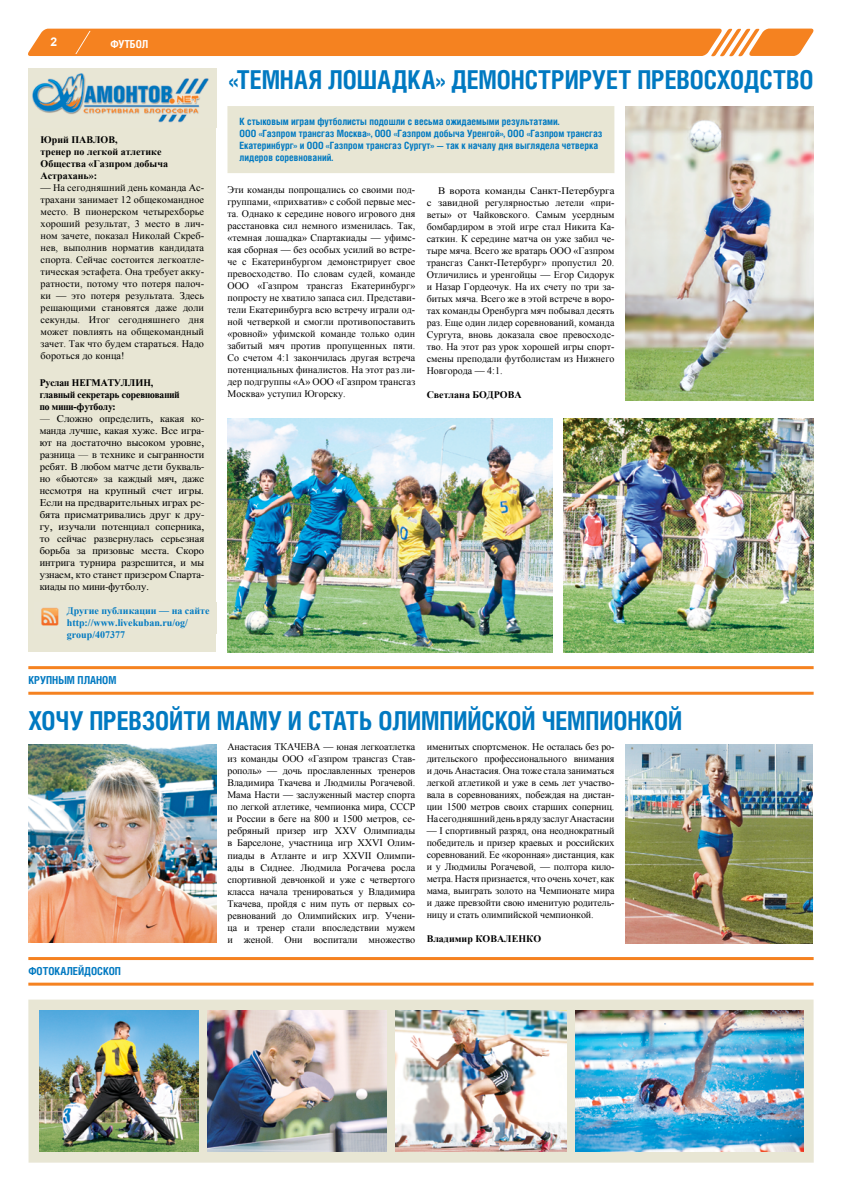
<style>
.page{position:relative;width:842px;height:1191px;background:#fff}
.page>*{position:absolute;margin:0;border:0;box-sizing:border-box;transform-origin:0 0}
.t1{font:700 26px "Helios Cond";letter-spacing:-.005em;color:#0079c1}
.t2{font:700 12px "Arial";color:#fff}
.t3{font:700 11px "Helios Cond";color:#0079c1}
.t4{font:700 11px "Helios Cond";color:#fff}
.t5{font:10px/12px "Times New Roman";letter-spacing:-.005em;color:#000;text-align:justify}
.t6{font:10px/12px "Times New Roman";letter-spacing:-.005em;color:#000;text-align:justify;scale:1.08 1}
.t7{font:10px/12px "Time";color:#000;text-align:justify;scale:1.04 1}
.t8{font:700 10px/12px "Helios Cond";color:#0079c1}
.t9{font:700 10px/12px "Times New Roman";color:#000}
.t10{font:700 10px/12px "Times New Roman";color:#0079c1}
.t11{font:700 10px/12px "Time";color:#000}
</style>
<div class="page">
<div style="left:28px;top:29px;width:786px;height:27px;background:#f58220"></div>
<div style="left:227px;top:106px;width:387px;height:67px;background:#e8e6d4"></div>
<div style="left:28px;top:96px;width:188px;height:556px;background:#e8e6d4"></div>
<img style="left:41px;top:607px;width:18px;height:19px">
<img style="left:28px;top:68px;width:188px;height:55px">
<img style="left:28px;top:744px;width:188px;height:198px">
<hr style="left:28px;top:666px;width:786px;height:3px;background:#f58220">
<hr style="left:28px;top:691px;width:786px;height:3px;background:#f58220">
<img style="left:564px;top:418px;width:250px;height:234px">
<img style="left:227px;top:418px;width:326px;height:234px">
<div style="left:28px;top:999px;width:786px;height:163px;background:#e8e6d4"></div>
<img style="left:626px;top:744px;width:187px;height:199px">
<img style="left:626px;top:106px;width:188px;height:295px">
<img style="left:40px;top:1010px;width:158px;height:141px">
<img style="left:395px;top:1010px;width:172px;height:141px">
<hr style="left:28px;top:957px;width:786px;height:3px;background:#f58220">
<hr style="left:28px;top:982px;width:786px;height:3px;background:#f58220">
<img style="left:575px;top:1010px;width:229px;height:141px">
<img style="left:208px;top:1010px;width:179px;height:141px">
<p class="t2" style="left:50px;top:34px;width:8px">2</p>
<p class="t4" style="left:110px;top:37px;width:40px">ФУТБОЛ</p>
<p class="t9" style="left:41px;top:133px;width:129px">Юрий ПАВЛОВ,<br>тренер по легкой атлетике<br>Общества «Газпром добыча<br>Астрахань»:</p>
<p class="t5" style="left:41px;top:181px;width:165px">— На сегодняшний день команда Ас&shy;трахани занимает 12 общекомандное место. В пионерском четырехборье хороший результат, 3 место в лич&shy;ном зачете, показал Николай Скреб&shy;нев, выполнив норматив кандидата спорта. Сейчас состоится легкоатле&shy;тическая эстафета. Она требует акку&shy;ратности, потому что потеря палоч&shy;ки — это потеря результата. Здесь решающими становятся даже доли секунды. Итог сегодняшнего дня может повлиять на общекомандный зачет. Так что будем стараться. Надо бороться до конца!</p>
<p class="t11" style="left:40px;top:376px;width:141px">Руслан НЕГМАТУЛЛИН, главный секретарь соревнований по мини-футболу:</p>
<p class="t7" style="left:40px;top:412px;width:160px">— Сложно определить, какая ко&shy;манда лучше, какая хуже. Все игра&shy;ют на достаточно высоком уровне, разница — в технике и сыгранности ребят. В любом матче дети букваль&shy;но «бьются» за каждый мяч, даже несмотря на крупный счет игры.<br>Если на предварительных играх ре&shy;бята присматривались друг к дру&shy;гу, изучали потенциал соперника, то сейчас развернулась серьезная борьба за призовые места. Скоро интрига турнира разрешится, и мы узнаем, кто станет призером Спарта&shy;киады по мини-футболу.</p>
<p class="t10" style="left:67px;top:604px;width:144px">Другие публикации — на сайте http://www.livekuban.ru/og/ group/407377</p>
<p class="t3" style="left:28px;top:674px;width:90px">КРУПНЫМ ПЛАНОМ</p>
<h1 class="t1" style="left:229px;top:64px;width:586px">«ТЕМНАЯ ЛОШАДКА» ДЕМОНСТРИРУЕТ ПРЕВОСХОДСТВО</h1>
<p class="t8" style="left:240px;top:115px;width:364px">К стыковым играм футболисты подошли с весьма ожидаемыми результатами.<br>ООО «Газпром трансгаз Москва», ООО «Газпром добыча Уренгой», ООО «Газпром трансгаз Екатеринбург» и ООО «Газпром трансгаз Сургут» — так к началу дня выглядела четверка лидеров соревнований.</p>
<p class="t5" style="left:227px;top:184px;width:189px">Эти команды попрощались со своими под&shy;группами, «прихватив» с собой первые мес&shy;та. Однако к середине нового игрового дня расстановка сил немного изменилась. Так, «темная лошадка» Спартакиады — уфимс&shy;кая сборная — без особых усилий во встре&shy;че с Екатеринбургом демонстрирует свое превосходство. По словам судей, команде ООО «Газпром трансгаз Екатеринбург» попросту не хватило запаса сил. Представи&shy;тели Екатеринбурга всю встречу играли од&shy;ной четверкой и смогли противопоставить «ровной» уфимской команде только один забитый мяч против пропущенных пяти.<br>Со счетом 4:1 закончилась другая встреча потенциальных финалистов. На этот раз ли&shy;дер подгруппы «А» ООО «Газпром трансгаз Москва» уступил Югорску.</p>
<p class="t6" style="left:427px;top:184px;width:175px;text-indent:11px">В ворота команды Санкт-Петербурга с завидной регулярностью летели «при&shy;веты» от Чайковского. Самым усердным бомбардиром в этой игре стал Никита Ка&shy;саткин. К середине матча он уже забил че&shy;тыре мяча. Всего же вратарь ООО «Газпром трансгаз Санкт-Петербург» пропустил 20.<br>Отличились и уренгойцы — Егор Сидорук и Назар Гордеочук. На их счету по три за&shy;битых мяча. Всего же в этой встрече в воро&shy;тах команды Оренбурга мяч побывал десять раз. Еще один лидер соревнований, команда Сургута, вновь доказала свое превосходс&shy;тво. На этот раз урок хорошей игры спорт&shy;смены преподали футболистам из Нижнего Новгорода — 4:1.</p>
<p class="t9" style="left:427px;top:388px;width:96px">Светлана БОДРОВА</p>
<h1 class="t1" style="left:28px;top:705px;width:655px">ХОЧУ ПРЕВЗОЙТИ МАМУ И СТАТЬ ОЛИМПИЙСКОЙ ЧЕМПИОНКОЙ</h1>
<p class="t5" style="left:427px;top:740px;width:189px">именитых спортсменок. Не осталась без ро&shy;дительского профессионального внимания и дочь Анастасия. Она тоже стала заниматься легкой атлетикой и уже в семь лет участво&shy;вала в соревнованиях, побеждая на дистан&shy;ции 1500 метров своих старших соперниц.<br>На сегодняшний день в ряду заслуг Анастасии</p>
<p class="t5" style="left:427px;top:824px;width:189px">— I спортивный разряд, она неоднократный победитель и призер краевых и российских соревнований. Ее «коронная» дистанция, как и у Людмилы Рогачевой, — полтора кило&shy;метра. Настя признается, что очень хочет, как мама, выиграть золото на Чемпионате мира и даже превзойти свою именитую родитель&shy;ницу и стать олимпийской чемпионкой.</p>
<p class="t9" style="left:427px;top:932px;width:116px">Владимир КОВАЛЕНКО</p>
<p class="t5" style="left:227px;top:741px;width:189px">Анастасия ТКАЧЕВА — юная легкоатлетка из команды ООО «Газпром трансгаз Став&shy;рополь» — дочь прославленных тренеров Владимира Ткачева и Людмилы Рогачевой.<br>Мама Насти — заслуженный мастер спорта по легкой атлетике, чемпионка мира, СССР и России в беге на 800 и 1500 метров, се&shy;ребряный призер игр XXV Олимпиады в Барселоне, участница игр XXVI Олим&shy;пиады в Атланте и игр XXVII Олимпи&shy;ады в Сиднее. Людмила Рогачева росла спортивной девчонкой и уже с четвертого класса начала тренироваться у Владимира Ткачева, пройдя с ним путь от первых со&shy;ревнований до Олимпийских игр. Учени&shy;ца и тренер стали впоследствии мужем и женой. Они воспитали множество</p>
<p class="t3" style="left:28px;top:964px;width:94px">ФОТОКАЛЕЙДОСКОП</p>
</div>
